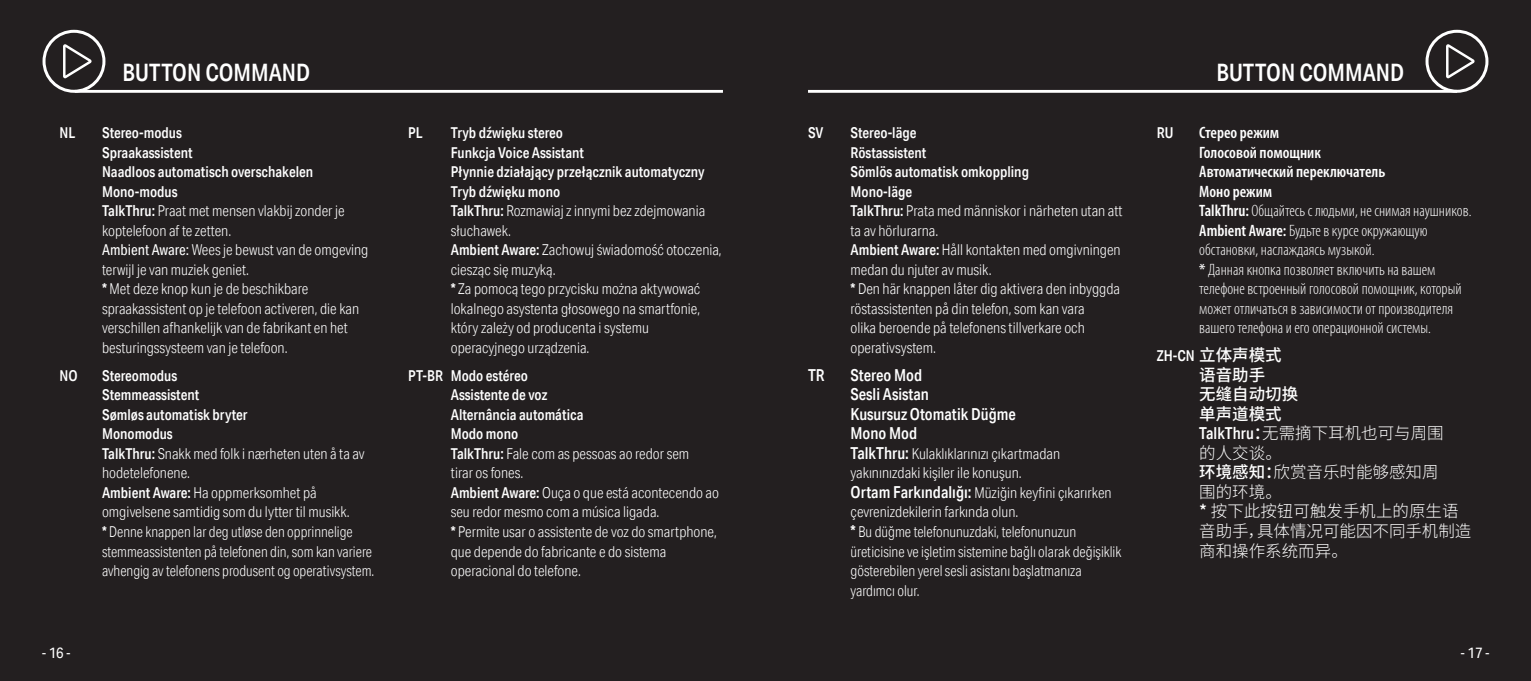
<style>
.page{position:relative;width:1531px;height:681px;background:#fff}
.page>*{position:absolute;margin:0;border:0;box-sizing:border-box;transform-origin:0 0}
.t1{font:500 24px "ARMOUR Cd";color:#fff}
.Title_1{font:300 condensed 16.5px/19.5px "Myriad Pro";color:#fff}
.Title_1-2{font:300 16.5px/19.5px "Noto Sans CJ Ksc";color:#fff}
.Title_1-3{font:600 condensed 16.5px "Myriad Pro";color:#fff}
.Title_1-4{font:500 16.5px "ARMOUR Cd";color:#fff}
.Title_1-5{font:500 16.5px "Noto Sans CJ Ksc";color:#fff}
.Title_1-6{font:300 15px/19.5px "ARMOUR Cd";color:#fff}
.Title_1-7{font:500 15px "ARMOUR Cd";color:#fff}
.Title_1-8{font:300 15px/19.5px "ARMOUR Cd";color:#fff;scale:.96 1}
.Title_1-9{font:300 15px/19.5px "ARMOUR Cd";color:#fff;scale:.95 1}
.t2{font:15px "ARMOUR Cd";color:#fff}
.s1{font-weight:500}
.s2{font-weight:400}
.s3{font-weight:500;font-size:16.5px}
.s4{font-weight:600}
.s5{font-family:"Noto Sans CJ Ksc";font-size:16.5px}
.s6{font-family:"ARMOUR Cd";font-weight:500}
</style>
<div class="page">
<div style="left:0;top:0;width:765px;height:680px;background:#231f20"></div>
<div style="left:765px;top:0;width:766px;height:680px;background:#231f20"></div>
<div style="left:43px;top:30px;width:62px;height:63px;border:3px solid #fff;border-radius:50%"></div>
<svg style="left:63px;top:44px;width:29px;height:34px"></svg>
<hr style="left:75px;top:90px;width:648px;height:3px;background:#fff">
<div style="left:1425px;top:30px;width:63px;height:63px;border:3px solid #fff;border-radius:50%"></div>
<svg style="left:1446px;top:44px;width:28px;height:34px"></svg>
<hr style="left:808px;top:90px;width:649px;height:3px;background:#fff">
<p class="t1" style="left:122px;top:58px;width:189px">BUTTON COMMAND</p>
<p class="t1" style="left:1216px;top:58px;width:189px">BUTTON COMMAND</p>
<p class="Title_1-7" style="left:60px;top:124px;width:17px">NL</p>
<p class="Title_1-7" style="left:102px;top:124px;width:81px">Stereo-modus</p>
<p class="Title_1-7" style="left:102px;top:143px;width:92px">Spraakassistent</p>
<p class="Title_1-7" style="left:102px;top:163px;width:213px">Naadloos automatisch overschakelen</p>
<p class="Title_1-7" style="left:102px;top:182px;width:77px">Mono-modus</p>
<p class="Title_1-6" style="left:102px;top:201px;width:244px"><span class="s1">TalkThru:</span> Praat met mensen vlakbij zonder je koptelefoon af te zetten.</p>
<p class="Title_1-6" style="left:102px;top:240px;width:268px"><span class="s2">Ambient Aware:</span> Wees je bewust van de omgeving terwijl je van muziek geniet.</p>
<p class="Title_1-6" style="left:102px;top:279px;width:259px"><span class="s1">*</span> Met deze knop kun je de beschikbare spraakassistent op je telefoon activeren, die kan verschillen afhankelijk van de fabrikant en het besturingssysteem van je telefoon.</p>
<p class="Title_1-7" style="left:60px;top:366px;width:20px">NO</p>
<p class="Title_1-7" style="left:102px;top:366px;width:77px">Stereomodus</p>
<p class="Title_1-7" style="left:102px;top:386px;width:99px">Stemmeassistent</p>
<p class="Title_1-7" style="left:102px;top:405px;width:147px">Sømløs automatisk bryter</p>
<p class="Title_1-7" style="left:102px;top:425px;width:72px">Monomodus</p>
<p class="Title_1-6" style="left:102px;top:443px;width:264px"><span class="s1">TalkThru:</span> Snakk med folk i nærheten uten å ta av hodetelefonene.</p>
<p class="Title_1-6" style="left:102px;top:482px;width:249px"><span class="s1">Ambient Aware:</span> Ha oppmerksomhet på omgivelsene samtidig som du lytter til musikk.</p>
<p class="Title_1-9" style="left:102px;top:521px;width:288px"><span class="s1">*</span> Denne knappen lar deg utløse den opprinnelige stemmeassistenten på telefonen din, som kan variere avhengig av telefonens produsent og operativsystem.</p>
<p class="Title_1-7" style="left:408px;top:124px;width:16px">PL</p>
<p class="Title_1-7" style="left:451px;top:124px;width:114px">Tryb dźwięku stereo</p>
<p class="Title_1-7" style="left:451px;top:143px;width:135px">Funkcja Voice Assistant</p>
<p class="Title_1-7" style="left:451px;top:163px;width:255px">Płynnie działający przełącznik automatyczny</p>
<p class="Title_1-7" style="left:451px;top:182px;width:111px">Tryb dźwięku mono</p>
<p class="Title_1-6" style="left:451px;top:201px;width:256px"><span class="s1">TalkThru:</span> Rozmawiaj z innymi bez zdejmowania słuchawek.</p>
<p class="Title_1-6" style="left:451px;top:240px;width:273px"><span class="s1">Ambient Aware:</span> Zachowuj świadomość otoczenia, ciesząc się muzyką.</p>
<p class="Title_1-6" style="left:451px;top:279px;width:251px"><span class="s1">*</span> Za pomocą tego przycisku można aktywować lokalnego asystenta głosowego na smartfonie, który zależy od producenta i systemu operacyjnego urządzenia.</p>
<p class="Title_1-7" style="left:408px;top:366px;width:121px">PT-BR Modo estéreo</p>
<p class="Title_1-7" style="left:451px;top:386px;width:98px">Assistente de voz</p>
<p class="Title_1-7" style="left:451px;top:405px;width:134px">Alternância automática</p>
<p class="Title_1-7" style="left:451px;top:425px;width:69px">Modo mono</p>
<p class="Title_1-6" style="left:451px;top:443px;width:240px"><span class="s1">TalkThru:</span> Fale com as pessoas ao redor sem tirar os fones.</p>
<p class="Title_1-6" style="left:451px;top:482px;width:270px"><span class="s1">Ambient Aware:</span> Ouça o que está acontecendo ao seu redor mesmo com a música ligada.</p>
<p class="Title_1-6" style="left:451px;top:521px;width:268px"><span class="s1">*</span> Permite usar o assistente de voz do smartphone, que depende do fabricante e do sistema operacional do telefone.</p>
<p class="Title_1-7" style="left:808px;top:124px;width:17px">SV</p>
<p class="Title_1-7" style="left:850px;top:124px;width:68px">Stereo-läge</p>
<p class="Title_1-7" style="left:850px;top:143px;width:77px">Röstassistent</p>
<p class="Title_1-7" style="left:850px;top:163px;width:180px">Sömlös automatisk omkoppling</p>
<p class="Title_1-7" style="left:850px;top:182px;width:63px">Mono-läge</p>
<p class="Title_1-6" style="left:850px;top:201px;width:273px"><span class="s1">TalkThru:</span> Prata med människor i närheten utan att ta av hörlurarna.</p>
<p class="Title_1-6" style="left:850px;top:240px;width:272px"><span class="s1">Ambient Aware:</span> Håll kontakten med omgivningen medan du njuter av musik.</p>
<p class="Title_1-6" style="left:850px;top:279px;width:271px"><span class="s1">*</span> Den här knappen låter dig aktivera den inbyggda röstassistenten på din telefon, som kan vara<br>olika beroende på telefonens tillverkare och operativsystem.</p>
<p class="Title_1-4" style="left:808px;top:365px;width:18px">TR</p>
<p class="Title_1-4" style="left:850px;top:365px;width:73px">Stereo Mod</p>
<p class="Title_1-4" style="left:850px;top:384px;width:80px">Sesli Asistan</p>
<p class="Title_1-4" style="left:850px;top:404px;width:167px">Kusursuz Otomatik Düğme</p>
<p class="Title_1-4" style="left:850px;top:423px;width:68px">Mono Mod</p>
<p class="Title_1-6" style="left:850px;top:443px;width:211px"><span class="s3">TalkThru:</span> Kulaklıklarınızı çıkartmadan yakınınızdaki kişiler ile konuşun.</p>
<p class="Title_1-6" style="left:850px;top:482px;width:263px"><span class="s3">Ortam Farkındalığı:</span> Müziğin keyfini çıkarırken çevrenizdekilerin farkında olun.</p>
<p class="Title_1-8" style="left:850px;top:521px;width:284px"><span class="s3">*</span> Bu düğme telefonunuzdaki, telefonunuzun üreticisine ve işletim sistemine bağlı olarak değişiklik gösterebilen yerel sesli asistanı başlatmanıza yardımcı olur.</p>
<p class="Title_1-7" style="left:1157px;top:124px;width:18px">RU</p>
<p class="Title_1-3" style="left:1199px;top:123px;width:82px">Стерео режим</p>
<p class="Title_1-3" style="left:1199px;top:143px;width:123px">Голосовой помощник</p>
<p class="Title_1-3" style="left:1199px;top:162px;width:188px">Автоматический переключатель</p>
<p class="Title_1-3" style="left:1199px;top:182px;width:74px">Моно режим</p>
<p class="Title_1" style="left:1199px;top:201px;width:274px"><span class="s4">TalkThru:</span> Общайтесь с людьми, не снимая наушников.</p>
<p class="Title_1" style="left:1199px;top:221px;width:230px"><span class="s4">Ambient Aware:</span> Будьте в курсе окружающую обстановки, наслаждаясь музыкой.</p>
<p class="Title_1" style="left:1199px;top:260px;width:264px"><span class="s4">*</span> Данная кнопка позволяет включить на вашем телефоне встроенный голосовой помощник, который может отличаться в зависимости от производителя вашего телефона и его операционной системы.</p>
<p class="Title_1-7" style="left:1157px;top:347px;width:127px">ZH-CN <span class="s5">立体声模式</span></p>
<p class="Title_1-5" style="left:1199px;top:365px;width:67px">语音助手</p>
<p class="Title_1-5" style="left:1199px;top:385px;width:100px">无缝自动切换</p>
<p class="Title_1-5" style="left:1199px;top:404px;width:84px">单声道模式</p>
<p class="Title_1-2" style="left:1199px;top:424px;width:246px"><span class="s6">TalkThru</span><span class="s1">：</span>无需摘下耳机也可与周围的人交谈。</p>
<p class="Title_1-2" style="left:1199px;top:463px;width:241px"><span class="s1">环境感知：</span>欣赏音乐时能够感知周围的环境。</p>
<p class="Title_1-2" style="left:1199px;top:502px;width:274px"><span class="s1">*</span> 按下此按钮可触发手机上的原生语音助手，具体情况可能因不同手机制造商和操作系统而异。</p>
<p class="t2" style="left:42px;top:643px;width:31px">- 16 -</p>
<p class="t2" style="left:1460px;top:643px;width:31px">- 17 -</p>
</div>
